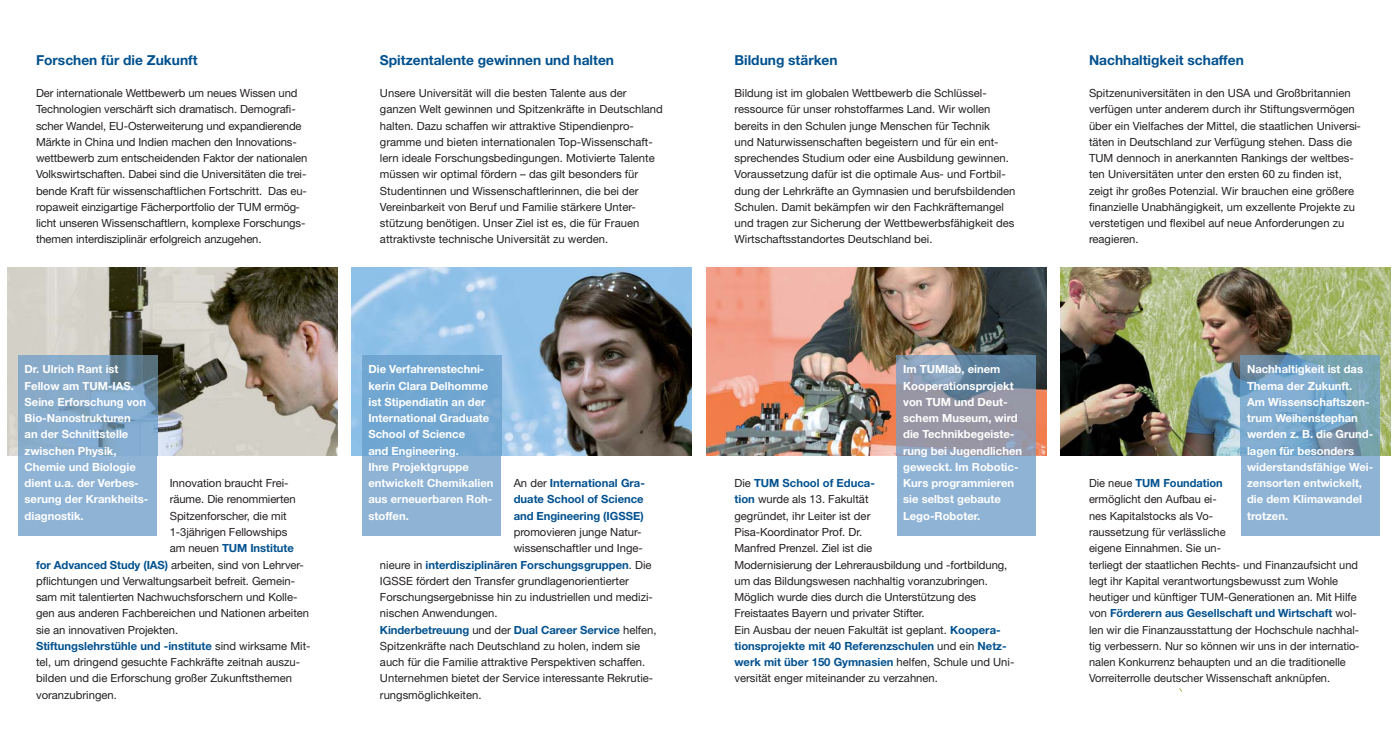
<style>
.page{position:relative;width:1397px;height:745px;background:#fff}
.page>*{position:absolute;margin:0;border:0;box-sizing:border-box;transform-origin:0 0}
.t1{font:700 13.75px "TUM Neue Helvetica";color:#00518f}
.t2{font:11.25px/16.2px "TUM Neue Helvetica";color:#231f20}
.t3{font:700 11.25px/16.2px "TUM Neue Helvetica";color:#fff}
.t4{font:700 11.25px/16.2px "TUM Neue Helvetica";color:#00518f;text-align:justify}
.s1{font-weight:400;color:#231f20}
.s2{font-weight:700;color:#00518f}
</style>
<div class="page">
<img style="left:1060px;top:267px;width:330px;height:188px">
<img style="left:706px;top:267px;width:340px;height:188px">
<img style="left:351px;top:267px;width:341px;height:188px">
<img style="left:8px;top:267px;width:329px;height:188px">
<div style="left:362px;top:455px;width:139px;height:81px;background:#8eb3d5"></div>
<div style="left:362px;top:355px;width:139px;height:100px;background:#71a7d1"></div>
<div style="left:896px;top:455px;width:139px;height:81px;background:#8eb3d5"></div>
<img style="left:896px;top:355px;width:139px;height:100px">
<div style="left:1240px;top:455px;width:139px;height:81px;background:#8eb3d5"></div>
<img style="left:1240px;top:355px;width:139px;height:100px">
<div style="left:18px;top:455px;width:139px;height:81px;background:#8eb3d5"></div>
<img style="left:18px;top:355px;width:139px;height:100px">
<p class="t1" style="left:36px;top:55px;width:163px">Forschen für die Zukunft</p>
<p class="t2" style="left:36px;top:86px;width:273px">Der internationale Wettbewerb um neues Wissen und Technologien verschärft sich dramatisch. Demogra fi&shy;scher Wandel, EU-Osterweiterung und expandierende Märkte in China und Indien machen den Innovations&shy;wettbewerb zum entscheidenden Faktor der nationalen Volkswirtschaften. Dabei sind die Universitäten die trei&shy;bende Kraft für wissenschaftlichen Fortschritt. Das eu&shy;ropaweit einzigartige Fächerportfolio der TUM ermög&shy;licht unseren Wissenschaftlern, komplexe Forschungs&shy;themen interdisziplinär erfolgreich anzugehen.</p>
<p class="t3" style="left:25px;top:362px;width:125px">Dr. Ulrich Rant ist<br>Fellow am TUM-IAS.<br>Seine Erforschung von<br>Bio-Nanostrukturen<br>an der Schnittstelle zwischen Physik,<br>Chemie und Biologie dient u.a. der Verbes&shy;serung der Krankheits&shy;diagnostik.</p>
<p class="t2" style="left:170px;top:476px;width:120px">Innovation braucht Frei-</p>
<p class="t2" style="left:170px;top:492px;width:127px">räume. Die renommierten</p>
<p class="t2" style="left:170px;top:509px;width:118px">Spitzenforscher, die mit</p>
<p class="t2" style="left:170px;top:525px;width:119px">1-3jährigen Fellowships</p>
<p class="t4" style="left:170px;top:541px;width:126px"><span class="s1">am neuen</span> TUM Institute</p>
<p class="t2" style="left:36px;top:557px;width:269px"><span class="s2">for Advanced Study (IAS)</span> arbeiten, sind von Lehrver-</p>
<p class="t2" style="left:36px;top:574px;width:260px">pflichtungen und Verwaltungsarbeit befreit. Gemein-</p>
<p class="t2" style="left:36px;top:590px;width:263px">sam mit talentierten Nachwuchsforschern und Kolle-</p>
<p class="t2" style="left:36px;top:606px;width:274px">gen aus anderen Fachbereichen und Nationen arbeiten</p>
<p class="t2" style="left:36px;top:622px;width:143px">sie an innovativen Projekten.</p>
<p class="t4" style="left:36px;top:638px;width:276px">Stiftungslehrstühle und -institute <span class="s1">sind wirksame Mit-</span></p>
<p class="t2" style="left:36px;top:655px;width:266px">tel, um dringend ge suchte Fachkräfte zeitnah auszu-</p>
<p class="t2" style="left:36px;top:671px;width:257px">bilden und die Erfor schung großer Zukunftsthemen</p>
<p class="t2" style="left:36px;top:687px;width:82px">voranzubringen.</p>
<p class="t1" style="left:380px;top:55px;width:235px">Spitzentalente gewinnen und halten</p>
<p class="t2" style="left:380px;top:86px;width:284px">Unsere Universität will die besten Talente aus der ganzen Welt gewinnen und Spitzenkräfte in Deutschland halten. Dazu schaffen wir attraktive Stipendienpro&shy;gramme und bieten internationalen Top-Wissenschaft&shy;lern ideale Forschungsbedingungen. Motivierte Talente müssen wir optimal fördern – das gilt besonders für Studentinnen und Wissenschaftlerinnen, die bei der Vereinbarkeit von Beruf und Familie stärkere Unter&shy;stützung benötigen. Unser Ziel ist es, die für Frauen attraktivste technische Universität zu werden.</p>
<p class="t3" style="left:368px;top:362px;width:126px">Die Verfahrenstechni&shy;kerin Clara Delhomme ist Stipendiatin an der<br>International Graduate<br>School of Science<br>and Engineering.<br>Ihre Projektgruppe entwickelt Chemikalien aus erneuerbaren Roh&shy;stoffen.</p>
<p class="t4" style="left:513px;top:476px;width:133px"><span class="s1">An der</span> International Gra&shy;duate School of Science and Engineering (IGSSE)</p>
<p class="t2" style="left:513px;top:525px;width:129px">promovieren junge Natur-</p>
<p class="t2" style="left:513px;top:541px;width:131px">wissenschaftler und Inge-</p>
<p class="t4" style="left:380px;top:557px;width:273px"><span class="s1">nieure in</span> interdisziplinären Forschungsgruppen<span class="s1">. Die</span></p>
<p class="t2" style="left:380px;top:574px;width:250px">IGSSE fördert den Transfer grundlagenorientierter</p>
<p class="t2" style="left:380px;top:590px;width:274px">Forschungsergebnisse hin zu industriellen und medizi-</p>
<p class="t2" style="left:380px;top:606px;width:119px">nischen Anwendungen.</p>
<p class="t4" style="left:380px;top:622px;width:278px">Kinderbetreuung <span class="s1">und der</span> Dual Career Service <span class="s1">helfen,</span></p>
<p class="t2" style="left:380px;top:639px;width:262px">Spitzenkräfte nach Deutschland zu holen, indem sie</p>
<p class="t2" style="left:380px;top:655px;width:267px">auch für die Familie attraktive Perspektiven schaffen.</p>
<p class="t2" style="left:380px;top:671px;width:275px">Unternehmen bietet der Service interessante Rekrutie-</p>
<p class="t2" style="left:380px;top:687px;width:103px">rungsmöglichkeiten.</p>
<p class="t1" style="left:734px;top:55px;width:105px">Bildung stärken</p>
<p class="t2" style="left:734px;top:86px;width:282px">Bildung ist im globalen Wettbewerb die Schlüssel&shy;ressource für unser rohstoffarmes Land. Wir wollen bereits in den Schulen junge Menschen für Technik<br>und Naturwissenschaften begeistern und für ein ent&shy;sprechendes Studium oder eine Ausbildung gewinnen.<br>Voraussetzung dafür ist die optimale Aus- und Fortbil&shy;dung der Lehrkräfte an Gymnasien und berufsbildenden Schulen. Damit bekämpfen wir den Fachkräftemangel und tragen zur Sicherung der Wettbewerbsfähigkeit des Wirtschaftsstandortes Deutschland bei.</p>
<p class="t3" style="left:903px;top:362px;width:120px">Im TUMlab, einem<br>Kooperationsprojekt von TUM und Deut&shy;schem Museum, wird die Technikbegeiste&shy;rung bei Jugendlichen geweckt. Im Robotic-<br>Kurs programmieren sie selbst gebaute<br>Lego-Roboter.</p>
<p class="t2" style="left:734px;top:476px;width:281px">Die <span class="s2">TUM School of Educa-<br>tion</span> wurde als 13. Fakultät<br>gegründet, ihr Leiter ist der<br>Pisa-Koordinator Prof. Dr.<br>Manfred Prenzel. Ziel ist die<br>Modernisierung der Lehrerausbildung und -fortbildung, um das Bildungswesen nachhaltig voranzubringen.<br>Möglich wurde dies durch die Unterstützung des Freistaates Bayern und privater Stifter.<br>Ein Ausbau der neuen Fakultät ist geplant. <span class="s2">Koopera&shy;tionsprojekte mit 40 Referenzschulen</span> und ein <span class="s2">Netz&shy;werk mit über 150 Gymnasien</span> helfen, Schule und Uni&shy;versität enger miteinander zu verzahnen.</p>
<p class="t1" style="left:1088px;top:55px;width:156px">Nachhaltigkeit schaffen</p>
<p class="t2" style="left:1088px;top:86px;width:273px">Spitzenuniversitäten in den USA und Großbritannien verfügen unter anderem durch ihr Stiftungsvermögen über ein Vielfaches der Mittel, die staatlichen Universi&shy;täten in Deutschland zur Verfügung stehen. Dass die TUM dennoch in anerkannten Rankings der weltbes&shy;ten Universitäten unter den ersten 60 zu finden ist, zeigt ihr großes Potenzial. Wir brauchen eine größere finanzielle Unabhängigkeit, um exzellente Projekte zu verstetigen und flexibel auf neue Anforderungen zu reagieren.</p>
<p class="t3" style="left:1246px;top:362px;width:128px">Nachhaltigkeit ist das<br>Thema der Zukunft.<br>Am Wissenschaftszen&shy;trum Weihenstephan werden z. B. die Grund&shy;lagen für besonders widerstandsfähige Wei&shy;zensorten entwickelt, die dem Klimawandel trotzen.</p>
<p class="t2" style="left:1088px;top:476px;width:272px">Die neue <span class="s2">TUM Foundation<br></span>ermöglicht den Aufbau ei-<br>nes Kapitalstocks als Vo-<br>raussetzung für verlässliche<br>eigene Einnahmen. Sie un-<br>terliegt der staatlichen Rechts- und Finanzaufsicht und legt ihr Kapital verantwortungsbewusst zum Wohle heutiger und künftiger TUM-Generationen an. Mit Hilfe von <span class="s2">Förderern aus Gesellschaft und Wirtschaft</span> wol&shy;len wir die Finanzausstattung der Hochschule nachhal&shy;tig verbessern. Nur so können wir uns in der internatio&shy;nalen Konkurrenz behaupten und an die traditionelle Vorreiterrolle deutscher Wissenschaft anknüpfen.</p>
</div>
